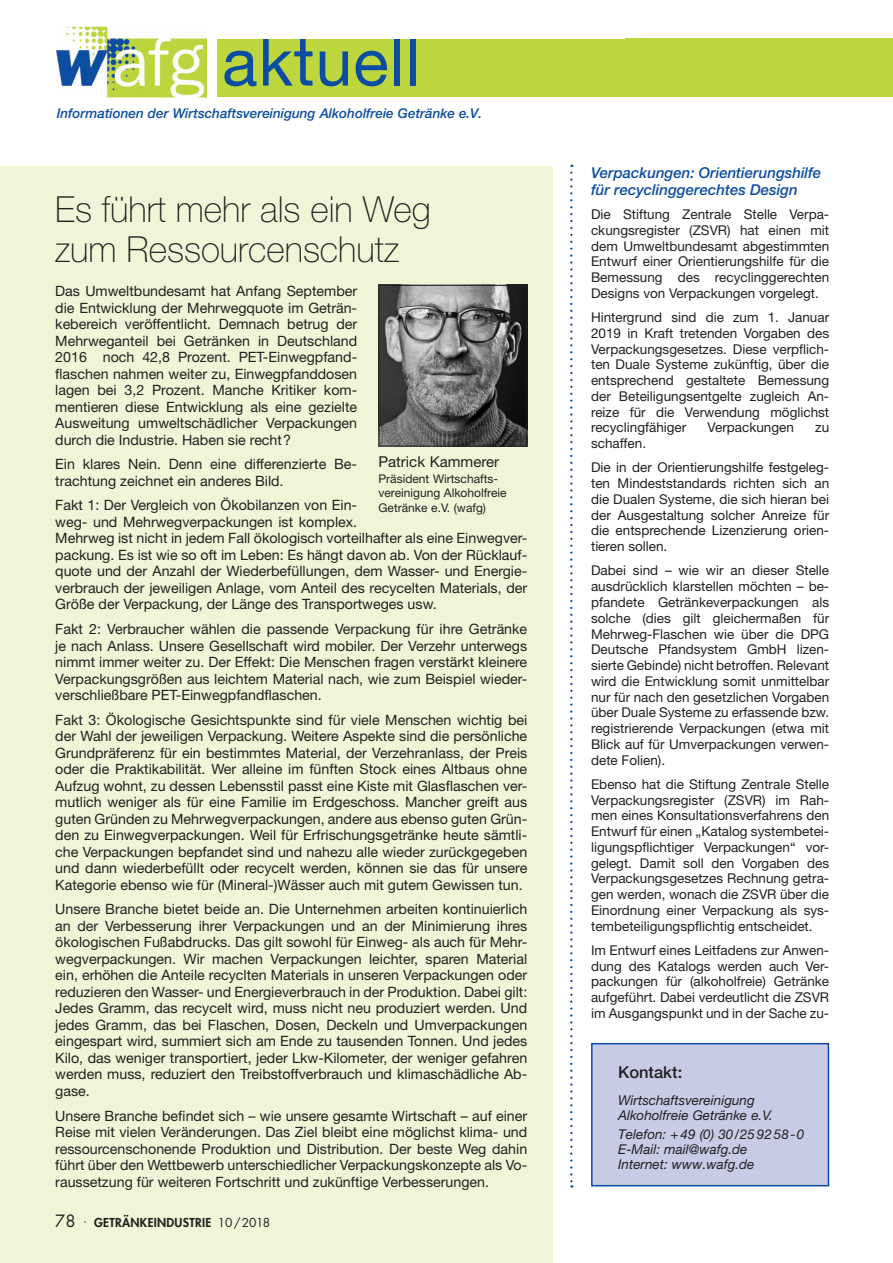
<style>
.page{position:relative;width:893px;height:1263px;background:#fff}
.page>*{position:absolute;margin:0;border:0;box-sizing:border-box;transform-origin:0 0}
.t1{font:100 36px/40.5px "Helvetica Neue";color:#231f20}
.t2{font:500 16.5px "Helvetica Neue";color:#231f20}
.t3{font:italic 500 15px/17.2px "Helvetica Neue";color:#0d4da1}
.t4{font:15px "Helvetica Neue";color:#231f20}
.t5{font:14.25px/16.5px "Helvetica Neue";color:#231f20;text-align:justify}
.t6{font:13.5px/15.8px "Helvetica Neue";color:#231f20;text-align:justify}
.t7{font:italic 13.5px/15px "Helvetica Neue";color:#231f20}
.t8{font:italic 500 13.5px "Helvetica Neue";color:#0d4da1}
.t9{font:12px/14.2px "Helvetica Neue";color:#231f20}
.t10{font:800 12px "Futura";letter-spacing:.025em;color:#231f20}
.s1{font-weight:400;font-size:16.5px}
.s2{font-weight:400}
</style>
<div class="page">
<div style="left:217px;top:38px;width:676px;height:58px;background:#bdd63e"></div>
<div style="left:0;top:166px;width:553px;height:1097px;background:#f0f5d8"></div>
<img style="left:56px;top:27px;width:150px;height:71px">
<svg style="left:570px;top:173px;width:2px;height:1014px"></svg>
<div style="left:410px;top:38px;width:5px;height:48px;background:#0d4da1"></div>
<div style="left:394px;top:38px;width:6px;height:48px;background:#0d4da1"></div>
<svg style="left:356px;top:51px;width:31px;height:35px"></svg>
<svg style="left:320px;top:51px;width:28px;height:35px"></svg>
<svg style="left:224px;top:51px;width:33px;height:35px"></svg>
<svg style="left:263px;top:38px;width:50px;height:48px"></svg>
<div style="left:592px;top:1044px;width:236px;height:142px;background:#c7cbe6"></div>
<div style="left:591px;top:1043px;width:238px;height:143px;border:2px solid #0d4da1"></div>
<img style="left:380px;top:287px;width:145px;height:157px">
<div style="left:378px;top:285px;width:149px;height:161px;border:1px solid #231f20"></div>
<p class="t8" style="left:57px;top:106px;width:427px">Informationen der Wirtschaftsvereinigung Alkoholfreie Getränke e.V.</p>
<h1 class="t1" style="left:55px;top:189px;width:377px">Es führt mehr als ein Weg zum Ressourcenschutz</h1>
<p class="t5" style="left:55px;top:283px;width:303px">Das Umweltbundesamt hat Anfang September die Entwicklung der Mehrwegquote im Geträn&shy;kebereich veröffentlicht. Demnach betrug der Mehrweganteil bei Getränken in Deutschland 2016 noch 42,8 Prozent. PET-Einwegpfand&shy;flaschen nahmen weiter zu, Einwegpfanddosen lagen bei 3,2 Prozent. Manche Kritiker kom&shy;mentieren diese Entwicklung als eine gezielte Ausweitung umweltschädlicher Verpackungen durch die Industrie. Haben sie recht?</p>
<p class="t5" style="left:55px;top:456px;width:303px">Ein klares Nein. Denn eine differenzierte Be&shy;trachtung zeichnet ein anderes Bild.</p>
<p class="t5" style="left:55px;top:497px;width:474px;text-align:left">Fakt 1: Der Vergleich von Ökobilanzen von Ein-<br>weg- und Mehrwegverpackungen ist komplex.<br>Mehrweg ist nicht in jedem Fall ökologisch vorteilhafter als eine Einwegver&shy;packung. Es ist wie so oft im Leben: Es hängt davon ab. Von der Rücklauf&shy;quote und der Anzahl der Wiederbefüllungen, dem Wasser- und Energie&shy;verbrauch der jeweiligen Anlage, vom Anteil des recycelten Materials, der Größe der Verpackung, der Länge des Transportweges usw.</p>
<p class="t5" style="left:55px;top:620px;width:473px">Fakt 2: Verbraucher wählen die passende Verpackung für ihre Getränke je nach Anlass. Unsere Gesellschaft wird mobiler. Der Verzehr unterwegs nimmt immer weiter zu. Der Effekt: Die Menschen fragen verstärkt kleinere Verpackungsgrößen aus leichtem Material nach, wie zum Beispiel wieder&shy;verschließbare PET-Einwegpfandflaschen.</p>
<p class="t5" style="left:55px;top:711px;width:474px">Fakt 3: Ökologische Gesichtspunkte sind für viele Menschen wichtig bei der Wahl der jeweiligen Verpackung. Weitere Aspekte sind die persönliche Grundpräferenz für ein bestimmtes Material, der Verzehranlass, der Preis oder die Praktikabilität. Wer alleine im fünften Stock eines Altbaus ohne Aufzug wohnt, zu dessen Lebensstil passt eine Kiste mit Glasflaschen ver&shy;mutlich weniger als für eine Familie im Erdgeschoss. Mancher greift aus guten Gründen zu Mehrwegverpackungen, andere aus ebenso guten Grün&shy;den zu Einwegverpackungen. Weil für Erfrischungsgetränke heute sämtli&shy;che Verpackungen bepfandet sind und nahezu alle wieder zurückgegeben und dann wiederbefüllt oder recycelt werden, können sie das für unsere Kategorie ebenso wie für (Mineral-)Wässer auch mit gutem Gewissen tun.</p>
<p class="t5" style="left:55px;top:901px;width:474px">Unsere Branche bietet beide an. Die Unternehmen arbeiten kontinuierlich an der Verbesserung ihrer Verpackungen und an der Minimierung ihres ökologischen Fußabdrucks. Das gilt sowohl für Einweg- als auch für Mehr&shy;wegverpackungen. Wir machen Verpackungen leichter, sparen Material ein, erhöhen die Anteile recyclten Materials in unseren Verpackungen oder reduzieren den Wasser- und Energieverbrauch in der Produktion. Dabei gilt:<br>Jedes Gramm, das recycelt wird, muss nicht neu produziert werden. Und jedes Gramm, das bei Flaschen, Dosen, Deckeln und Umverpackungen eingespart wird, summiert sich am Ende zu tausenden Tonnen. Und jedes Kilo, das weniger transportiert, jeder Lkw-Kilometer, der weniger gefahren werden muss, reduziert den Treibstoffverbrauch und klimaschädliche Ab&shy;gase.</p>
<p class="t5" style="left:55px;top:1107px;width:473px">Unsere Branche befindet sich – wie unsere gesamte Wirtschaft – auf einer Reise mit vielen Veränderungen. Das Ziel bleibt eine möglichst klima- und ressourcenschonende Produktion und Distribution. Der beste Weg dahin führt über den Wettbewerb unterschiedlicher Verpackungskonzepte als Vo&shy;raussetzung für weiteren Fortschritt und zukünftige Verbesserungen.</p>
<p class="t4" style="left:378px;top:453px;width:122px">Patrick Kammerer</p>
<p class="t9" style="left:378px;top:472px;width:130px">Präsident Wirtschafts&shy;vereinigung Alkoholfreie<br>Getränke e.V. (wafg)</p>
<p class="t10" style="left:55px;top:1214px;width:216px"><span class="s1">78</span> <span class="s2">·</span> GETRÄNKEINDUSTRIE <span class="s2">10/2018</span></p>
<p class="t3" style="left:591px;top:163px;width:232px">Verpackungen: Orientierungshilfe für recyclinggerechtes Design</p>
<p class="t6" style="left:591px;top:206px;width:240px">Die Stiftung Zentrale Stelle Verpa&shy;ckungsregister (ZSVR) hat einen mit dem Umweltbundesamt abgestimmten Entwurf einer Orientierungshilfe für die Bemessung des recyclinggerechten Designs von Verpackungen vorgelegt.</p>
<p class="t6" style="left:591px;top:309px;width:240px">Hintergrund sind die zum 1. Januar 2019 in Kraft tretenden Vorgaben des Verpackungsgesetzes. Diese verpflich&shy;ten Duale Systeme zukünftig, über die entsprechend gestaltete Bemessung der Beteiligungsentgelte zugleich An&shy;reize für die Verwendung möglichst recyclingfähiger</p>
<p class="t6" style="left:708px;top:419px;width:88px">Verpackungen</p>
<p class="t6" style="left:815px;top:419px;width:15px">zu</p>
<p class="t6" style="left:591px;top:431px;width:240px;line-height:24.3px">schaffen.<br>Die in der Orientierungshilfe festgeleg-</p>
<p class="t6" style="left:591px;top:475px;width:240px">ten Mindeststandards richten sich an die Dualen Systeme, die sich hieran bei der Ausgestaltung solcher Anreize für die entsprechende Lizenzierung orien&shy;tieren sollen.</p>
<p class="t6" style="left:591px;top:563px;width:240px">Dabei sind – wie wir an dieser Stelle ausdrücklich klarstellen möchten – be&shy;pfandete Getränkeverpackungen als solche (dies gilt gleichermaßen für Mehrweg-Flaschen wie über die DPG Deutsche Pfandsystem GmbH lizen&shy;sierte Gebinde) nicht betroffen. Relevant wird die Entwicklung somit unmittelbar nur für nach den gesetzlichen Vorgaben über Duale Systeme zu erfassende bzw. registrierende Verpackungen (etwa mit Blick auf für Umverpackungen verwen&shy;dete Folien).</p>
<p class="t6" style="left:591px;top:776px;width:240px">Ebenso hat die Stiftung Zentrale Stelle Verpackungsregister (ZSVR) im Rah&shy;men eines Konsultationsverfahrens den Entwurf für einen „Katalog systembetei&shy;ligungspflichtiger Verpackungen“ vor&shy;gelegt. Damit soll den Vorgaben des Verpackungsgesetzes Rechnung getra&shy;gen werden, wonach die ZSVR über die Einordnung einer Verpackung als sys&shy;tembeteiligungspflichtig entscheidet.</p>
<p class="t6" style="left:591px;top:942px;width:240px">Im Entwurf eines Leitfadens zur Anwen&shy;dung des Katalogs werden auch Ver&shy;packungen für (alkoholfreie) Getränke aufgeführt. Dabei verdeutlicht die ZSVR im Ausgangspunkt und in der Sache zu-</p>
<p class="t2" style="left:618px;top:1062px;width:66px">Kontakt:</p>
<p class="t7" style="left:618px;top:1093px;width:156px">Wirtschaftsvereinigung<br>Alkoholfreie Getränke e.V.</p>
<p class="t7" style="left:618px;top:1127px;width:188px">Telefon: + 49 (0) 30/25 92 58-0<br>E-Mail: mail@wafg.de<br>Internet: www.wafg.de</p>
</div>
